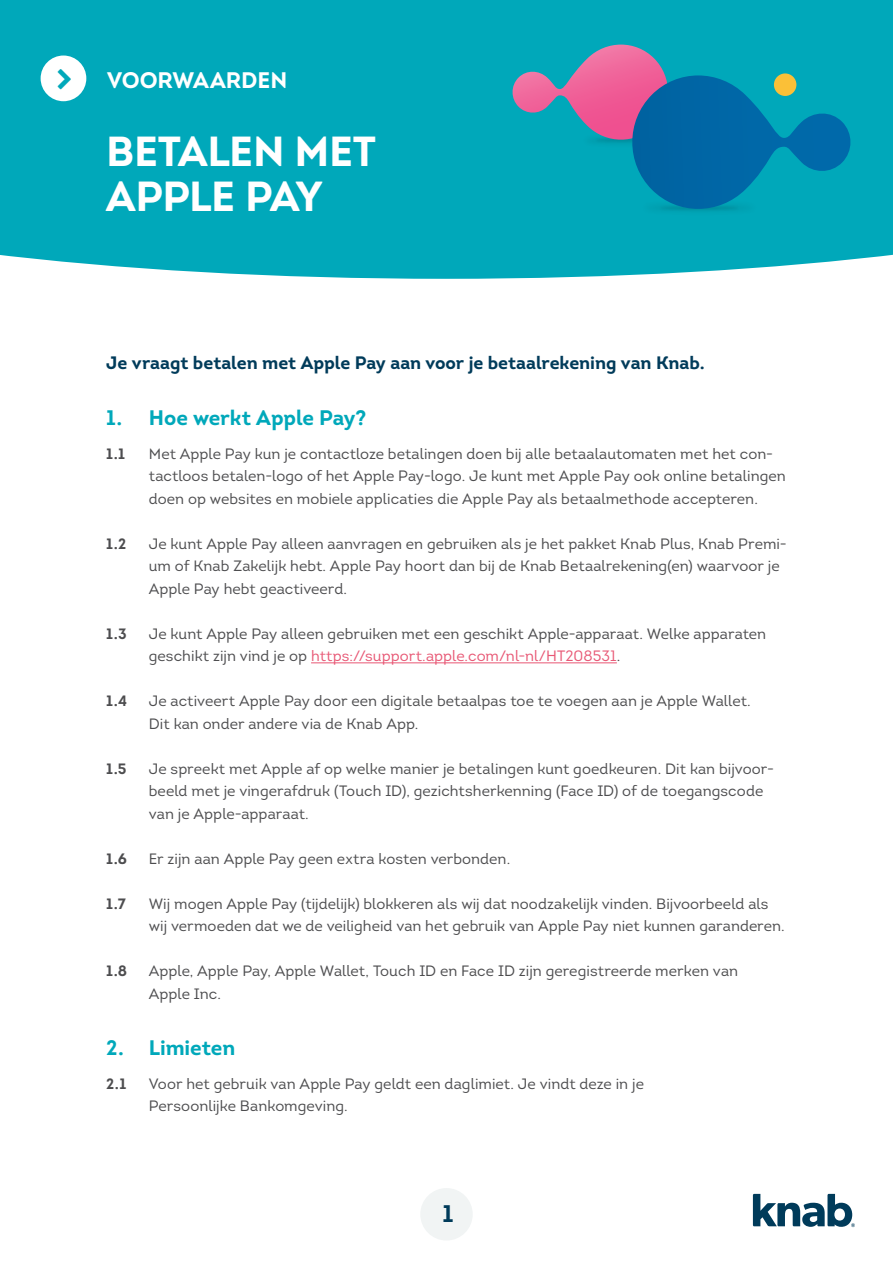
<style>
.page{position:relative;width:893px;height:1263px;background:#fff}
.page>*{position:absolute;margin:0;border:0;box-sizing:border-box;transform-origin:0 0}
.t1{font:42px/45px "Intro Bold Caps";letter-spacing:-.01em;color:#fff}
.t2{font:24px "Intro Bold Caps";color:#003b5a}
.t3{font:22.5px "Intro Bold Caps";color:#fff}
.t4{font:700 21px "Intro";letter-spacing:-.005em;color:#00a8ba}
.t5{font:700 18px "Intro";letter-spacing:-.005em;color:#003b5a}
.t6{font:15px/22.5px "Intro";letter-spacing:.005em;color:#4d4d4f}
.t7{font:700 15px "Intro";color:#4d4d4f}
.s1{font-family:"Intro Bold Caps";font-weight:400}
.s2{color:#e85875}
</style>
<div class="page">
<div style="left:420px;top:1188px;width:53px;height:52px;background:#f1f4f4;border-radius:50%"></div>
<svg style="left:753px;top:1194px;width:102px;height:33px"></svg>
<hr style="left:311px;top:662px;width:306px;height:1px;background:#e85875">
<div style="left:0;top:0;width:893px;height:279px;background:#00a8ba"></div>
<div style="left:41px;top:56px;width:45px;height:45px;background:#fff;border-radius:50%"></div>
<div style="left:639px;top:198px;width:120px;height:19px;background:#00a8ba"></div>
<svg style="left:511px;top:45px;width:342px;height:171px;background:#208aaf"></svg>
<div style="left:774px;top:73px;width:22px;height:23px;background:#fbc037;border-radius:50%"></div>
<h3 class="t3" style="left:107px;top:65px;width:182px">VOORWAARDEN</h3>
<h1 class="t1" style="left:106px;top:129px;width:271px">BETALEN MET<br>APPLE PAY</h1>
<p class="t5" style="left:106px;top:351px;width:600px">Je vraagt betalen met Apple Pay aan voor je betaalrekening van Knab.</p>
<h3 class="t4" style="left:106px;top:404px;width:262px"><span class="s1">1.</span> Hoe werkt Apple Pay?</h3>
<p class="t7" style="left:106px;top:444px;width:20px">1.1</p>
<p class="t6" style="left:149px;top:442px;width:638px">Met Apple Pay kun je contactloze betalingen doen bij alle betaalautomaten met het con&shy;tactloos betalen-logo of het Apple Pay-logo. Je kunt met Apple Pay ook online betalingen doen op websites en mobiele applicaties die Apple Pay als betaalmethode accepteren.</p>
<p class="t7" style="left:106px;top:534px;width:21px">1.2</p>
<p class="t6" style="left:149px;top:532px;width:639px">Je kunt Apple Pay alleen aanvragen en gebruiken als je het pakket Knab Plus, Knab Premi&shy;um of Knab Zakelijk hebt. Apple Pay hoort dan bij de Knab Betaalrekening(en) waarvoor je<br>Apple Pay hebt geactiveerd.</p>
<p class="t7" style="left:106px;top:624px;width:22px">1.3</p>
<p class="t6" style="left:149px;top:622px;width:619px">Je kunt Apple Pay alleen gebruiken met een geschikt Apple-apparaat. Welke apparaten geschikt zijn vind je op <span class="s2">https://support.apple.com/nl-nl/HT208531</span>.</p>
<p class="t7" style="left:106px;top:691px;width:22px">1.4</p>
<p class="t6" style="left:149px;top:690px;width:603px">Je activeert Apple Pay door een digitale betaalpas toe te voegen aan je Apple Wallet.<br>Dit kan onder andere via de Knab App.</p>
<p class="t7" style="left:106px;top:759px;width:22px">1.5</p>
<p class="t6" style="left:149px;top:757px;width:627px">Je spreekt met Apple af op welke manier je betalingen kunt goedkeuren. Dit kan bijvoor&shy;beeld met je vingerafdruk (Touch ID), gezichtsherkenning (Face ID) of de toegangscode van je Apple-apparaat.</p>
<p class="t7" style="left:106px;top:849px;width:22px">1.6</p>
<p class="t6" style="left:149px;top:847px;width:363px">Er zijn aan Apple Pay geen extra kosten verbonden.</p>
<p class="t7" style="left:106px;top:894px;width:21px">1.7</p>
<p class="t6" style="left:149px;top:892px;width:637px">Wij mogen Apple Pay (tijdelijk) blokkeren als wij dat noodzakelijk vinden. Bijvoorbeeld als wij vermoeden dat we de veiligheid van het gebruik van Apple Pay niet kunnen garanderen.</p>
<p class="t7" style="left:106px;top:961px;width:22px">1.8</p>
<p class="t6" style="left:149px;top:960px;width:591px">Apple, Apple Pay, Apple Wallet, Touch ID en Face ID zijn geregistreerde merken van<br>Apple Inc.</p>
<h3 class="t4" style="left:106px;top:1034px;width:130px"><span class="s1">2.</span> Limieten</h3>
<p class="t7" style="left:106px;top:1074px;width:21px">2.1</p>
<p class="t6" style="left:149px;top:1072px;width:497px">Voor het gebruik van Apple Pay geldt een daglimiet. Je vindt deze in je<br>Persoonlijke Bankomgeving.</p>
<h2 class="t2" style="left:442px;top:1199px;width:12px">1</h2>
</div>
